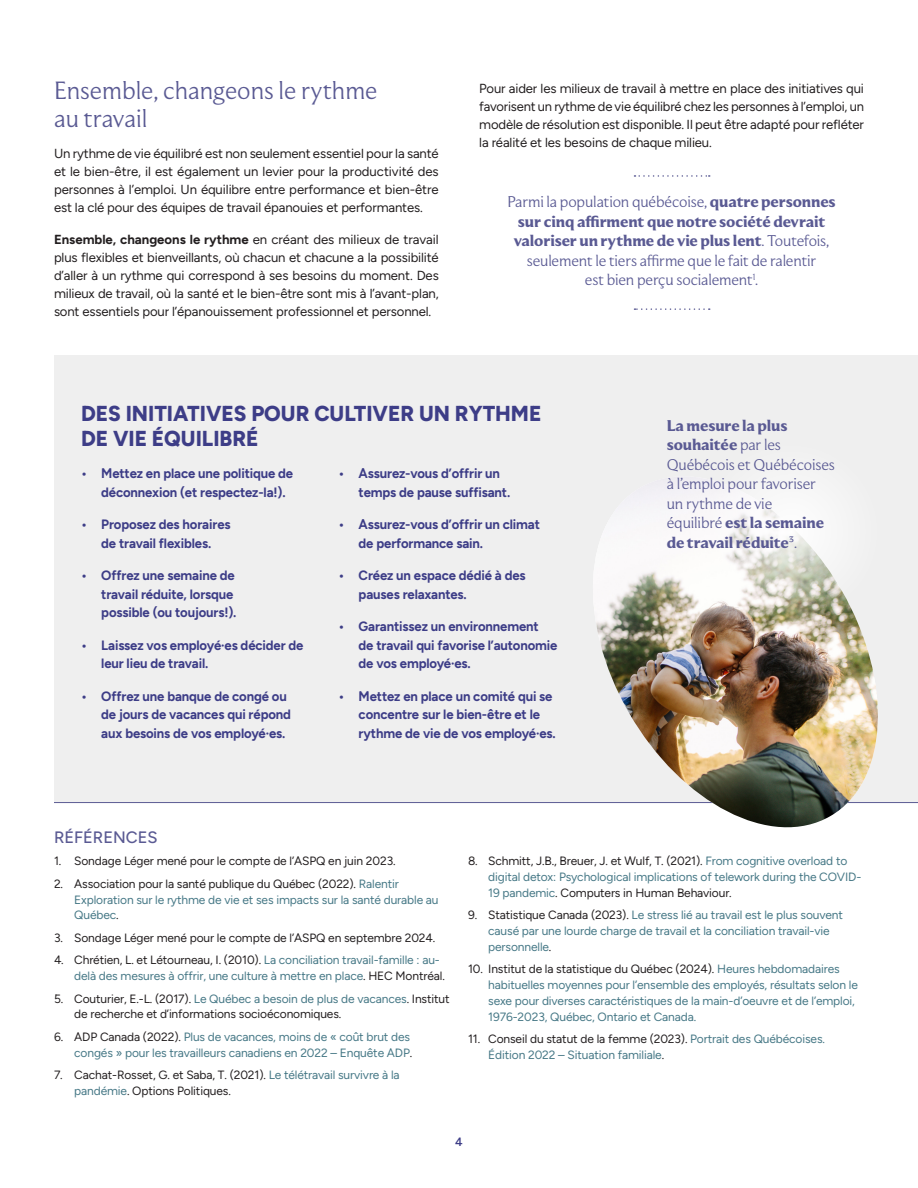
<style>
.page{position:relative;width:918px;height:1188px;background:#fff}
.page>*{position:absolute;margin:0;border:0;box-sizing:border-box;transform-origin:0 0}
.ST{font:300 24px/27.9px "Moulin";color:#5a5a93}
.ST-2{font:800 21.6px/24.8px "Figtree";color:#3d3d87}
.ST-3{font:500 16.5px "Figtree";color:#5a5a93}
.Exergue{font:300 15px/19.5px "Moulin";letter-spacing:-.01em;color:#5a5a93;text-align:center}
.t1{font:700 13.5px/18.6px "Figtree";letter-spacing:-.01em;color:#3d3d87}
.TXT{font:13.2px/18px "Figtree";letter-spacing:-.01em;color:#231f20;text-align:justify}
.Notes_de_fin{font:12px/15.8px "Figtree";letter-spacing:-.01em;color:#467886}
.Notes_de_fin-2{font:12px/15.8px "Figtree";letter-spacing:-.01em;color:#231f20}
.t2{font:600 12px "Figtree";color:#3d3d87}
.s1{font-weight:700}
.s2{color:#231f20}
.s3{color:#467886}
</style>
<div class="page">
<div style="left:54px;top:355px;width:864px;height:447px;background:#efefef"></div>
<svg style="left:634px;top:308px;width:76px;height:2px"></svg>
<svg style="left:634px;top:175px;width:76px;height:2px"></svg>
<hr style="left:54px;top:802px;width:864px;height:1px;background:#5a5a93">
<img style="left:593px;top:508px;width:285px;height:320px">
<svg style="left:700px;top:441px;width:181px;height:181px"></svg>
<p class="ST" style="left:54px;top:76px;width:325px">Ensemble, changeons le rythme au travail</p>
<p class="TXT" style="left:54px;top:145px;width:386px">Un rythme de vie équilibré est non seulement essentiel pour la santé et le bien-être, il est également un levier pour la productivité des personnes à l’emploi. Un équilibre entre performance et bien-être est la clé pour des équipes de travail épanouies et performantes.</p>
<p class="TXT" style="left:54px;top:230px;width:386px"><span class="s1">Ensemble, changeons le rythme</span> en créant des milieux de travail plus flexibles et bienveillants, où chacun et chacune a la possibilité d’aller à un rythme qui correspond à ses besoins du moment. Des milieux de travail, où la santé et le bien-être sont mis à l’avant-plan, sont essentiels pour l’épanouissement professionnel et personnel.</p>
<p class="TXT" style="left:479px;top:80px;width:386px">Pour aider les milieux de travail à mettre en place des initiatives qui favorisent un rythme de vie équilibré chez les personnes à l’emploi, un modèle de résolution est disponible. Il peut être adapté pour refléter la réalité et les besoins de chaque milieu.</p>
<p class="Exergue" style="left:507px;top:192px;width:330px">Parmi la population québécoise, <span class="s1">quatre personnes sur cinq affirment que notre société devrait valoriser un rythme de vie plus lent</span>. Toutefois, seulement le tiers affirme que le fait de ralentir<br>est bien perçu socialement<sup>1</sup>.</p>
<p class="ST-2" style="left:81px;top:401px;width:462px">DES INITIATIVES POUR CULTIVER UN RYTHME<br>DE VIE ÉQUILIBRÉ</p>
<p class="t1" style="left:101px;top:464px;width:193px;text-indent:-20px">• Mettez en place une politique de déconnexion (et respectez-la!).</p>
<p class="t1" style="left:81px;top:515px;width:151px;text-align:center">• Proposez des horaires de travail flexibles.</p>
<p class="t1" style="left:101px;top:566px;width:137px;text-indent:-20px">• Offrez une semaine de travail réduite, lorsque possible (ou toujours!).</p>
<p class="t1" style="left:101px;top:636px;width:204px;text-indent:-20px">• Laissez vos employé·es décider de leur lieu de travail.</p>
<p class="t1" style="left:101px;top:687px;width:191px;text-indent:-20px">• Offrez une banque de congé ou de jours de vacances qui répond aux besoins de vos employé·es.</p>
<p class="t1" style="left:359px;top:464px;width:153px;text-indent:-20px">• Assurez-vous d’offrir un temps de pause suffisant.</p>
<p class="t1" style="left:359px;top:515px;width:183px;text-indent:-20px">• Assurez-vous d’offrir un climat de performance sain.</p>
<p class="t1" style="left:359px;top:566px;width:168px;text-indent:-20px">• Créez un espace dédié à des pauses relaxantes.</p>
<p class="t1" style="left:359px;top:617px;width:200px;text-indent:-20px">• Garantissez un environnement<br>de travail qui favorise l’autonomie de vos employé·es.</p>
<p class="t1" style="left:359px;top:687px;width:199px;text-indent:-20px">• Mettez en place un comité qui se concentre sur le bien-être et le rythme de vie de vos employé·es.</p>
<p class="Exergue" style="left:667px;top:415px;width:170px;text-align:left"><span class="s1">La mesure la plus souhaitée</span> par les<br>Québécois et Québécoises à l’emploi pour favoriser un rythme de vie<br>équilibré <span class="s1">est la semaine de travail réduite</span>3.</p>
<p class="ST-3" style="left:54px;top:828px;width:105px">RÉFÉRENCES</p>
<p class="Notes_de_fin-2" style="left:54px;top:853px;width:343px">1. Sondage Léger mené pour le compte de l’ASPQ en juin 2023.</p>
<p class="Notes_de_fin" style="left:74px;top:876px;width:366px;text-indent:-20px"><span class="s2">2. Association pour la santé publique du Québec (2022).</span> Ralentir<br>Exploration sur le rythme de vie et ses impacts sur la santé durable au<br>Québec<span class="s2">.</span></p>
<p class="Notes_de_fin-2" style="left:54px;top:930px;width:383px">3. Sondage Léger mené pour le compte de l’ASPQ en septembre 2024.</p>
<p class="Notes_de_fin" style="left:74px;top:952px;width:372px;text-indent:-20px"><span class="s2">4. Chrétien, L. et Létourneau, I. (2010).</span> La conciliation travail-famille : au&shy;delà des mesures à offrir, une culture à mettre en place<span class="s2">. HEC Montréal.</span></p>
<p class="Notes_de_fin-2" style="left:74px;top:991px;width:377px;text-indent:-20px">5. Couturier, E.-L. (2017). <span class="s3">Le Québec a besoin de plus de vacances</span>. Institut de recherche et d’informations socioéconomiques.</p>
<p class="Notes_de_fin" style="left:54px;top:1029px;width:360px;text-align:right"><span class="s2">6. ADP Canada (2022).</span> Plus de vacances, moins de « coût brut des congés » pour les travailleurs canadiens en 2022 – Enquête ADP<span class="s2">.</span></p>
<p class="Notes_de_fin-2" style="left:74px;top:1067px;width:327px;text-indent:-20px">7. Cachat-Rosset, G. et Saba, T. (2021). <span class="s3">Le télétravail survivre à la pandémie</span>. Options Politiques.</p>
<p class="Notes_de_fin" style="left:488px;top:853px;width:375px;text-indent:-20px"><span class="s2">8. Schmitt, J.B., Breuer, J. et Wulf, T. (2021).</span> From cognitive overload to digital detox: Psychological implications of telework during the COVID-<br>19 pandemic<span class="s2">. Computers in Human Behaviour.</span></p>
<p class="Notes_de_fin" style="left:488px;top:907px;width:356px;text-indent:-20px"><span class="s2">9. Statistique Canada (2023).</span> Le stress lié au travail est le plus souvent causé par une lourde charge de travail et la conciliation travail-vie personnelle<span class="s2">.</span></p>
<p class="Notes_de_fin" style="left:488px;top:961px;width:371px;text-indent:-20px"><span class="s2">10. Institut de la statistique du Québec (2024).</span> Heures hebdomadaires habituelles moyennes pour l’ensemble des employés, résultats selon le sexe pour diverses caractéristiques de la main-d’oeuvre et de l’emploi, 1976-2023, Québec, Ontario et Canada.</p>
<p class="Notes_de_fin" style="left:488px;top:1031px;width:338px;text-indent:-20px"><span class="s2">11. Conseil du statut de la femme (2023).</span> Portrait des Québécoises.<br>Édition 2022 – Situation familiale<span class="s2">.</span></p>
<p class="t2" style="left:455px;top:1135px;width:9px">4</p>
</div>
